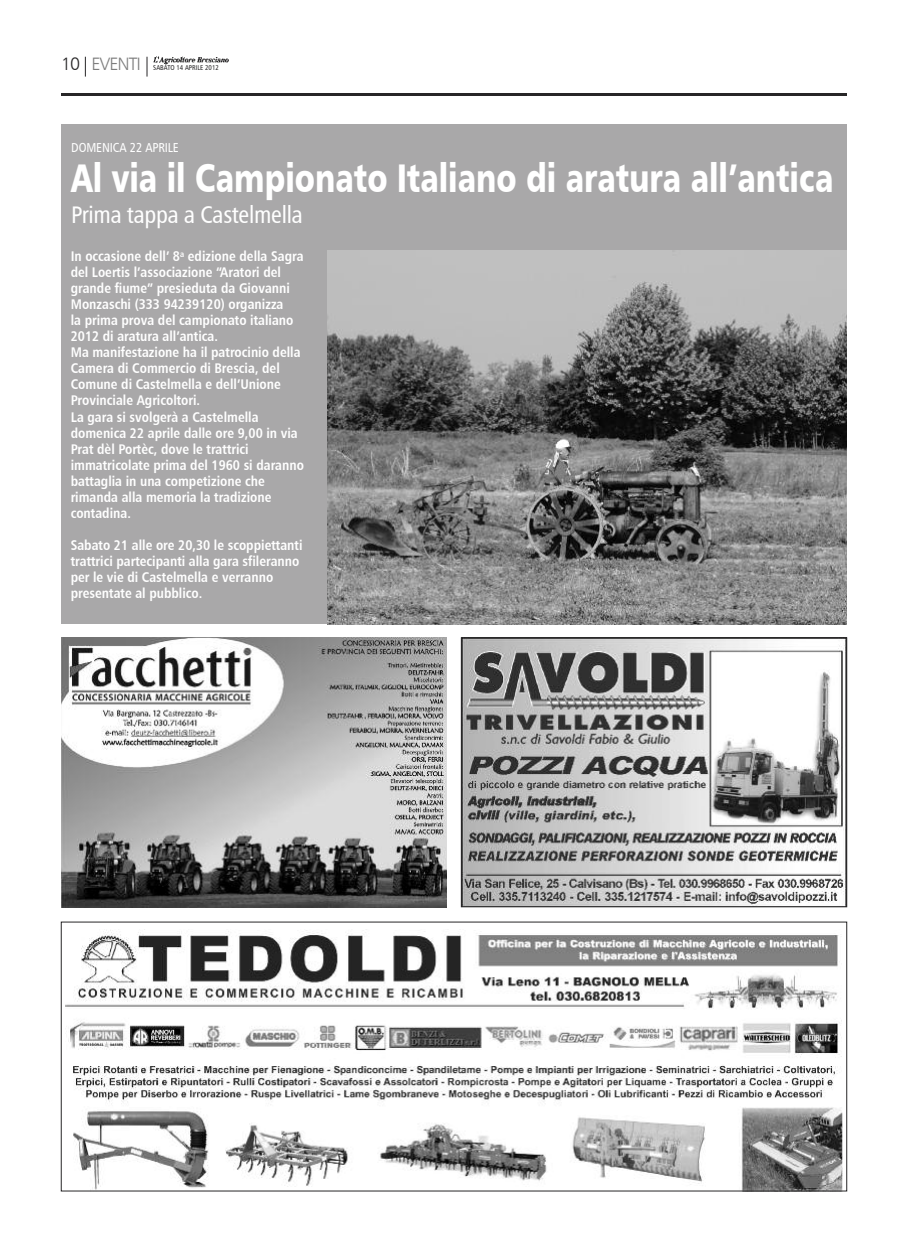
<style>
.page{position:relative;width:908px;height:1248px;background:#fff}
.page>*{position:absolute;margin:0;border:0;box-sizing:border-box;transform-origin:0 0}
.t1{font:40px "Humanist 777 BT Black B";color:#fff;scale:.76 1}
.t2{font:24px "Humanist 777 BT Roman Condensed B";letter-spacing:-.01em;color:#fff}
.t3{font:18px "Humanist 777 BT Light B";letter-spacing:-.055em;color:#7d7d7d}
.t4{font:14px/16px "Humanist 777 BT Bold Condensed B";color:#fff}
.t5{font:13px "Humanist 777 BT Roman Condensed B";letter-spacing:-.01em;color:#fff}
.t6{font:7px "Humanist 777 BT Roman Condensed B";color:#272627}
.s1{color:#272627}
</style>
<div class="page">
<img style="left:153px;top:56px;width:76px;height:9px">
<svg style="left:147px;top:57px;width:1px;height:20px"></svg>
<hr style="left:61px;top:93px;width:785px;height:3px;background:#272627">
<svg style="left:85px;top:57px;width:1px;height:20px"></svg>
<div style="left:61px;top:125px;width:785px;height:499px;background:#a9a8a9"></div>
<img style="left:65px;top:929px;width:777px;height:260px">
<img style="left:327px;top:250px;width:519px;height:374px">
<img style="left:61px;top:637px;width:385px;height:270px">
<img style="left:463px;top:639px;width:381px;height:266px">
<div style="left:461px;top:637px;width:385px;height:270px;border:1px solid #272627"></div>
<p class="t3" style="left:61px;top:53px;width:82px"><span class="s1">10</span> EVENTI</p>
<p class="t6" style="left:153px;top:63px;width:67px">SABATO 14 APRILE 2012</p>
<p class="t5" style="left:71px;top:139px;width:109px">DOMENICA 22 APRILE</p>
<h1 class="t1" style="left:71px;top:153px;width:1003px">Al via il Campionato Italiano di aratura all’antica</h1>
<h2 class="t2" style="left:71px;top:200px;width:233px">PRIMA TAPPA A CASTELMELLA</h2>
<p class="t4" style="left:71px;top:248px;width:235px">in occasione dell’ 8<sup>a</sup> edizione della Sagra del Loertis l’associazione “aratori del grande fiume” presieduta da giovanni Monzaschi (333 94239120) organizza<br>la prima prova del campionato italiano 2012 di aratura all’antica.<br>Ma manifestazione ha il patrocinio della camera di commercio di Brescia, del comune di castelmella e dell’unione provinciale agricoltori.<br>La gara si svolgerà a castelmella domenica 22 aprile dalle ore 9,00 in via prat dèl portèc, dove le trattrici immatricolate prima del 1960 si daranno battaglia in una competizione che rimanda alla memoria la tradizione contadina.</p>
<p class="t4" style="left:71px;top:536px;width:233px">Sabato 21 alle ore 20,30 le scoppiettanti trattrici partecipanti alla gara sfileranno per le vie di castelmella e verranno presentate al pubblico.</p>
</div>
